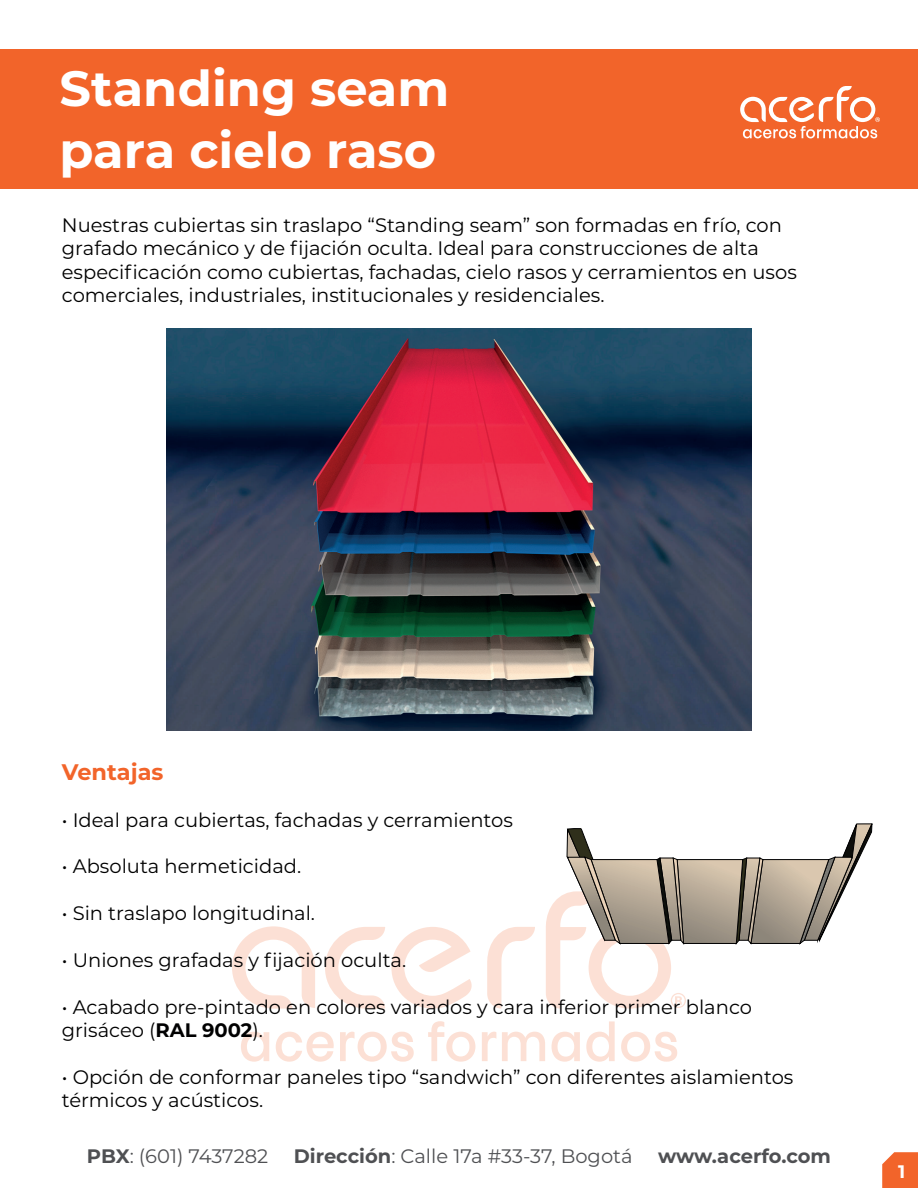
<style>
.page{position:relative;width:918px;height:1188px;background:#fff}
.page>*{position:absolute;margin:0;border:0;box-sizing:border-box;transform-origin:0 0}
.t1{font:700 49.5px/61.5px "Montserrat";color:#fff}
.t2{font:700 22.5px "Montserrat";color:#f2642a}
.t3{font:19.5px/23.4px "Montserrat";color:#000001}
.t4{font:19.5px "Montserrat";color:#4f5053}
.t5{font:700 19.5px "Montserrat";letter-spacing:-.005em;color:#4f5053}
.t6{font:700 18.15px "Montserrat";color:#fff}
.s1{font-weight:700}
</style>
<div class="page">
<svg style="left:232px;top:926px;width:83px;height:83px"></svg>
<svg style="left:487px;top:927px;width:48px;height:82px"></svg>
<svg style="left:325px;top:927px;width:60px;height:82px"></svg>
<svg style="left:391px;top:927px;width:81px;height:82px"></svg>
<svg style="left:241px;top:1032px;width:28px;height:30px"></svg>
<svg style="left:276px;top:1032px;width:58px;height:30px"></svg>
<svg style="left:340px;top:1032px;width:74px;height:30px"></svg>
<svg style="left:428px;top:1021px;width:47px;height:41px"></svg>
<svg style="left:482px;top:1032px;width:14px;height:29px"></svg>
<svg style="left:502px;top:1032px;width:43px;height:29px"></svg>
<svg style="left:552px;top:1032px;width:28px;height:30px"></svg>
<svg style="left:586px;top:1021px;width:29px;height:41px"></svg>
<svg style="left:621px;top:1032px;width:56px;height:30px"></svg>
<div style="left:0;top:49px;width:918px;height:140px;background:#f2642a"></div>
<img style="left:166px;top:329px;width:586px;height:402px">
<svg style="left:740px;top:86px;width:140px;height:52px"></svg>
<svg style="left:882px;top:1152px;width:36px;height:36px"></svg>
<svg style="left:546px;top:823px;width:327px;height:186px"></svg>
<h1 class="t1" style="left:60px;top:55px;width:391px">Standing seam para cielo raso</h1>
<p class="t3" style="left:62px;top:213px;width:737px">Nuestras cubiertas sin traslapo “Standing seam” son formadas en frío, con grafado mecánico y de fijación oculta. Ideal para construcciones de alta especificación como cubiertas, fachadas, cielo rasos y cerramientos en usos comerciales, industriales, institucionales y residenciales.</p>
<p class="t2" style="left:62px;top:756px;width:103px">Ventajas</p>
<p class="t3" style="left:62px;top:807px;width:453px">• Ideal para cubiertas, fachadas y cerramientos</p>
<p class="t3" style="left:62px;top:854px;width:241px">• Absoluta hermeticidad.</p>
<p class="t3" style="left:62px;top:901px;width:255px">• Sin traslapo longitudinal.</p>
<p class="t3" style="left:62px;top:948px;width:346px">• Uniones grafadas y fijación oculta.</p>
<p class="t3" style="left:62px;top:994px;width:692px">• Acabado pre-pintado en colores variados y cara inferior primer blanco grisáceo (<span class="s1">RAL 9002</span>).</p>
<p class="t3" style="left:62px;top:1065px;width:733px">• Opción de conformar paneles tipo “sandwich” con diferentes aislamientos térmicos y acústicos.</p>
<p class="t4" style="left:87px;top:1143px;width:183px"><span class="s1">PBX</span>: (601) 7437282</p>
<p class="t4" style="left:294px;top:1143px;width:340px"><span class="s1">Dirección</span>: Calle 17a #33-37, Bogotá</p>
<p class="t5" style="left:658px;top:1142px;width:174px">www.acerfo.com</p>
<p class="t6" style="left:898px;top:1159px;width:9px">1</p>
</div>
